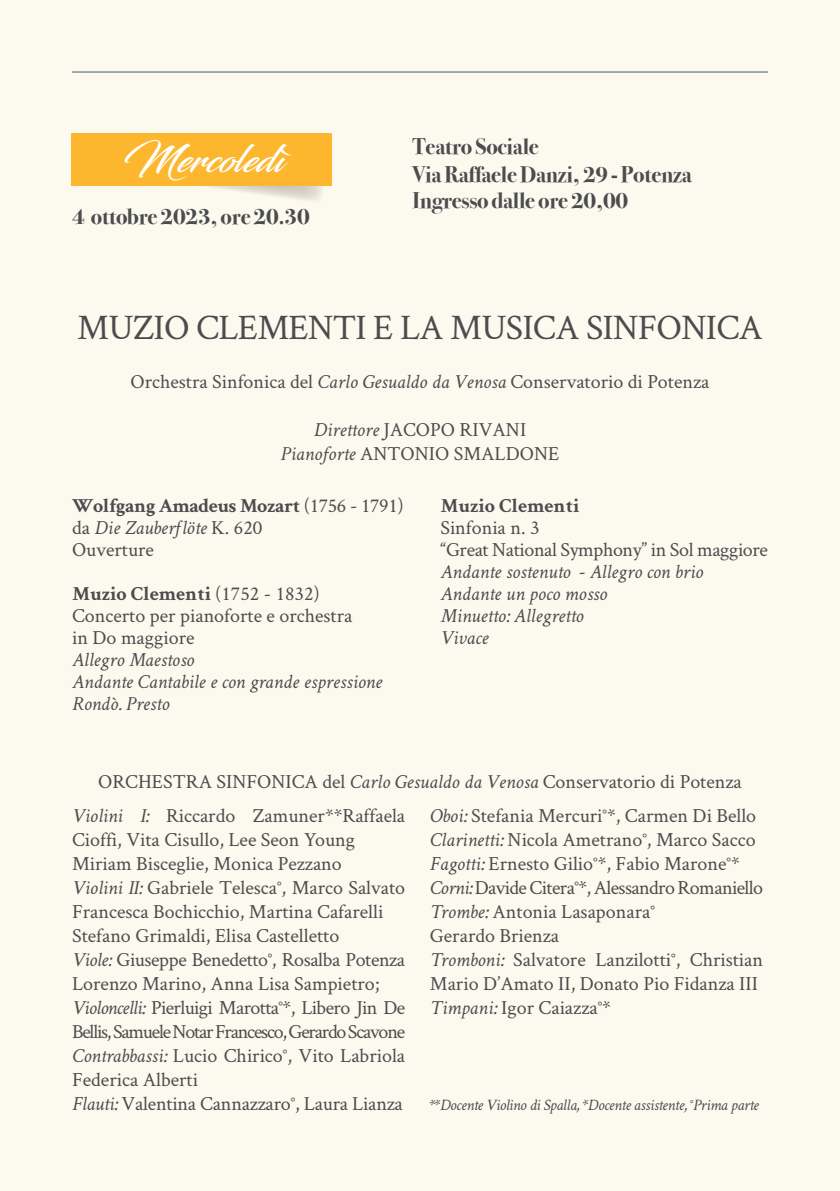
<style>
.page{position:relative;width:840px;height:1191px;background:#fff}
.page>*{position:absolute;margin:0;border:0;box-sizing:border-box;transform-origin:0 0}
.t1{font:38px "Blacksword";color:#fff}
.t2{font:36px "Crimson Text";letter-spacing:-.02em;color:#4b4c4d}
.t3{font:700 22.6px/28px "Bodoni Svty Two ITCTT";letter-spacing:-.01em;color:#4b4c4d}
.t4{font:20px/24px "Crimson Text";color:#4b4c4d}
.t5{font:italic 20px/22px "Crimson Text";color:#4b4c4d}
.t6{font:20px/22px "Crimson Text";letter-spacing:-.02em;color:#4b4c4d}
.t7{font:700 20px "Crimson Text";color:#4b4c4d}
.t8{font:italic 16px "Crimson Text";letter-spacing:-.02em;color:#4b4c4d}
.s1{font-style:italic}
.s2{font-weight:700}
</style>
<div class="page">
<div style="left:0;top:0;width:839px;height:1191px;background:#fcfaef"></div>
<svg style="left:206px;top:186px;width:116px;height:15px"></svg>
<hr style="left:72px;top:72px;width:695px;height:1px;background:#153359">
<div style="left:71px;top:134px;width:260px;height:52px;background:#fcb72e"></div>
<h1 class="t1" style="left:123px;top:137px;width:162px">Mercoledì</h1>
<p class="t3" style="left:72px;top:201px;width:239px">4 ottobre 2023, ore 20.30</p>
<p class="t3" style="left:412px;top:130px;width:281px">Teatro Sociale<br>Via Raffaele Danzi, 29 - Potenza</p>
<p class="t3" style="left:412px;top:184px;width:217px">Ingresso dalle ore 20,00</p>
<h2 class="t2" style="left:77px;top:303px;width:686px">MUZIO CLEMENTI E LA MUSICA SINFONICA</h2>
<p class="t4" style="left:130px;top:368px;width:580px">Orchestra Sinfonica del <span class="s1">Carlo Gesualdo da Venosa</span> Conservatorio di Potenza</p>
<p class="t4" style="left:280px;top:416px;width:280px;text-align:center"><span class="s1">Direttore</span> JACOPO RIVANI<br><span class="s1">Pianoforte</span> ANTONIO SMALDONE</p>
<p class="t7" style="left:440px;top:493px;width:140px">Muzio Clementi</p>
<p class="t6" style="left:440px;top:515px;width:329px">Sinfonia n. 3<br>“Great National Symphony” in Sol maggiore</p>
<p class="t5" style="left:440px;top:560px;width:264px">Andante sostenuto - Allegro con brio<br>Andante un poco mosso<br>Minuetto: Allegretto<br>Vivace</p>
<p class="t4" style="left:72px;top:493px;width:333px;line-height:22px"><span class="s2">Wolfgang Amadeus Mozart</span> (1756 - 1791) da <span class="s1">Die Zauberflöte</span> K. 620<br>Ouverture</p>
<p class="t4" style="left:72px;top:581px;width:282px;line-height:22px"><span class="s2">Muzio Clementi</span> (1752 - 1832)<br>Concerto per pianoforte e orchestra in Do maggiore</p>
<p class="t5" style="left:72px;top:648px;width:311px">Allegro Maestoso<br>Andante Cantabile e con grande espressione<br>Rondò. Presto</p>
<p class="t4" style="left:429px;top:764px;width:327px;line-height:33.6px;text-indent:-331px">ORCHESTRA SINFONICA del <span class="s1">Carlo Gesualdo da Venosa</span> Conservatorio di Potenza<br><span class="s1">Oboi:</span> Stefania Mercuri°*, Carmen Di Bello</p>
<p class="t4" style="left:429px;top:826px;width:334px"><span class="s1">Clarinetti:</span> Nicola Ametrano°, Marco Sacco <span class="s1">Fagotti:</span> Ernesto Gilio°*, Fabio Marone°* <span class="s1">Corni:</span> Davide Citera°*, Alessandro Romaniello <span class="s1">Trombe:</span> Antonia Lasaponara°<br>Gerardo Brienza<br><span class="s1">Tromboni:</span> Salvatore Lanzilotti°, Christian Mario D’Amato II, Donato Pio Fidanza III <span class="s1">Timpani:</span> Igor Caiazza°*</p>
<p class="t4" style="left:72px;top:802px;width:334px"><span class="s1">Violini I:</span> Riccardo Zamuner**Raffaela Cioffi, Vita Cisullo, Lee Seon Young Miriam Bisceglie, Monica Pezzano<br><span class="s1">Violini II:</span> Gabriele Telesca°, Marco Salvato Francesca Bochicchio, Martina Cafarelli Stefano Grimaldi, Elisa Castelletto<br><span class="s1">Viole:</span> Giuseppe Benedetto°, Rosalba Potenza Lorenzo Marino, Anna Lisa Sampietro; <span class="s1">Violoncelli:</span> Pierluigi Marotta°*, Libero Jin De Bellis, Samuele Notar Francesco, Gerardo Scavone <span class="s1">Contrabbassi:</span> Lucio Chirico°, Vito Labriola Federica Alberti<br><span class="s1">Flauti:</span> Valentina Cannazzaro°, Laura Lianza</p>
<p class="t8" style="left:429px;top:1095px;width:330px">**Docente Violino di Spalla, *Docente assistente, °Prima parte</p>
</div>
